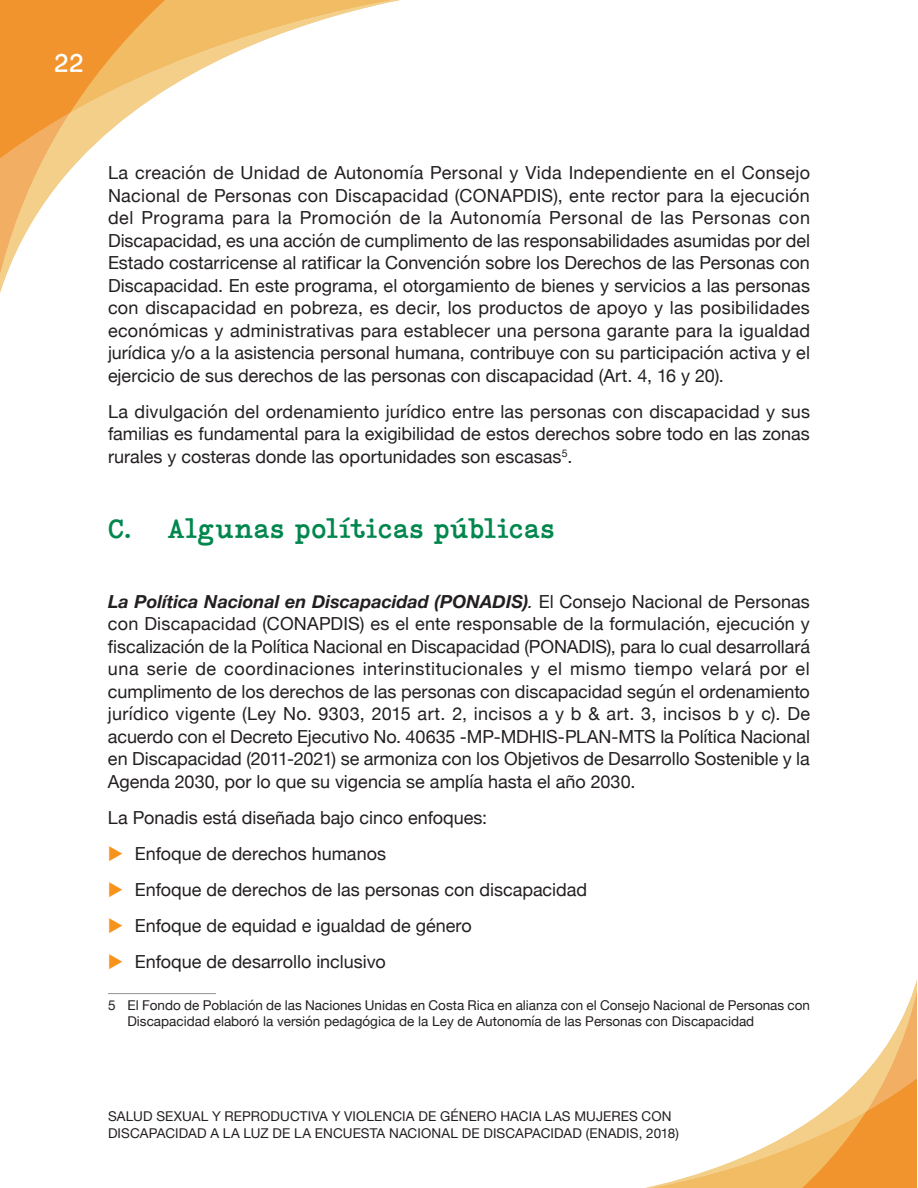
<style>
.page{position:relative;width:918px;height:1188px;background:#fff}
.page>*{position:absolute;margin:0;border:0;box-sizing:border-box;transform-origin:0 0}
.t1{font:27px "Coronette";color:#00874d}
.t2{font:27px "Coronette";color:#fff}
.t3{font:18px/22.5px "Helvetica Neue";color:#231f20;text-align:justify}
.t4{font:13.5px/16.5px "Helvetica Neue";color:#231f20}
.s1{font-weight:700;font-style:italic}
.s2{font-style:italic}
</style>
<div class="page">
<svg style="left:0;top:0;width:400px;height:293px"></svg>
<svg style="left:646px;top:980px;width:271px;height:208px"></svg>
<hr style="left:108px;top:993px;width:108px;height:1px;background:#939598">
<h1 class="t2" style="left:54px;top:47px;width:32px">22</h1>
<p class="t3" style="left:108px;top:163px;width:704px">La creación de Unidad de Autonomía Personal y Vida Independiente en el Consejo Nacional de Personas con Discapacidad (CONAPDIS), ente rector para la ejecución del Programa para la Promoción de la Autonomía Personal de las Personas con Discapacidad, es una acción de cumplimento de las responsabilidades asumidas por del Estado costarricense al ratificar la Convención sobre los Derechos de las Personas con Discapacidad. En este programa, el otorgamiento de bienes y servicios a las personas con discapacidad en pobreza, es decir, los productos de apoyo y las posibilidades económicas y administrativas para establecer una persona garante para la igualdad jurídica y/o a la asistencia personal humana, contribuye con su participación activa y el ejercicio de sus derechos de las personas con discapacidad (Art. 4, 16 y 20).</p>
<p class="t3" style="left:108px;top:401px;width:704px">La divulgación del ordenamiento jurídico entre las personas con discapacidad y sus familias es fundamental para la exigibilidad de estos derechos sobre todo en las zonas rurales y costeras donde las oportunidades son escasas<sup>5</sup>.</p>
<h1 class="t1" style="left:108px;top:512px;width:448px">C. Algunas políticas públicas</h1>
<p class="t3" style="left:108px;top:591px;width:704px"><span class="s1">La Política Nacional en Discapacidad (PONADIS)</span><span class="s2">.</span> El Consejo Nacional de Personas con Discapacidad (CONAPDIS) es el ente responsable de la formulación, ejecución y fiscalización de la Política Nacional en Discapacidad (PONADIS), para lo cual desarrollará una serie de coordinaciones interinstitucionales y el mismo tiempo velará por el cumplimento de los derechos de las personas con discapacidad según el ordenamiento jurídico vigente (Ley No. 9303, 2015 art. 2, incisos a y b &amp; art. 3, incisos b y c). De acuerdo con el Decreto Ejecutivo No. 40635 -MP-MDHIS-PLAN-MTS la Política Nacional en Discapacidad (2011-2021) se armoniza con los Objetivos de Desarrollo Sostenible y la Agenda 2030, por lo que su vigencia se amplía hasta el año 2030.</p>
<p class="t3" style="left:135px;top:800px;width:454px;line-height:36px;text-align:left;text-indent:-27px">La Ponadis está diseñada bajo cinco enfoques:<br>Enfoque de derechos humanos<br>Enfoque de derechos de las personas con discapacidad Enfoque de equidad e igualdad de género<br>Enfoque de desarrollo inclusivo</p>
<p class="t4" style="left:127px;top:998px;width:684px;text-indent:-19px">5 El Fondo de Población de las Naciones Unidas en Costa Rica en alianza con el Consejo Nacional de Personas con<br>Discapacidad elaboró la versión pedagógica de la Ley de Autonomía de las Personas con Discapacidad</p>
<p class="t4" style="left:108px;top:1109px;width:572px">SALUD SEXUAL Y REPRODUCTIVA Y VIOLENCIA DE GÉNERO HACIA LAS MUJERES CON<br>DISCAPACIDAD A LA LUZ DE LA ENCUESTA NACIONAL DE DISCAPACIDAD (ENADIS, 2018)</p>
</div>
